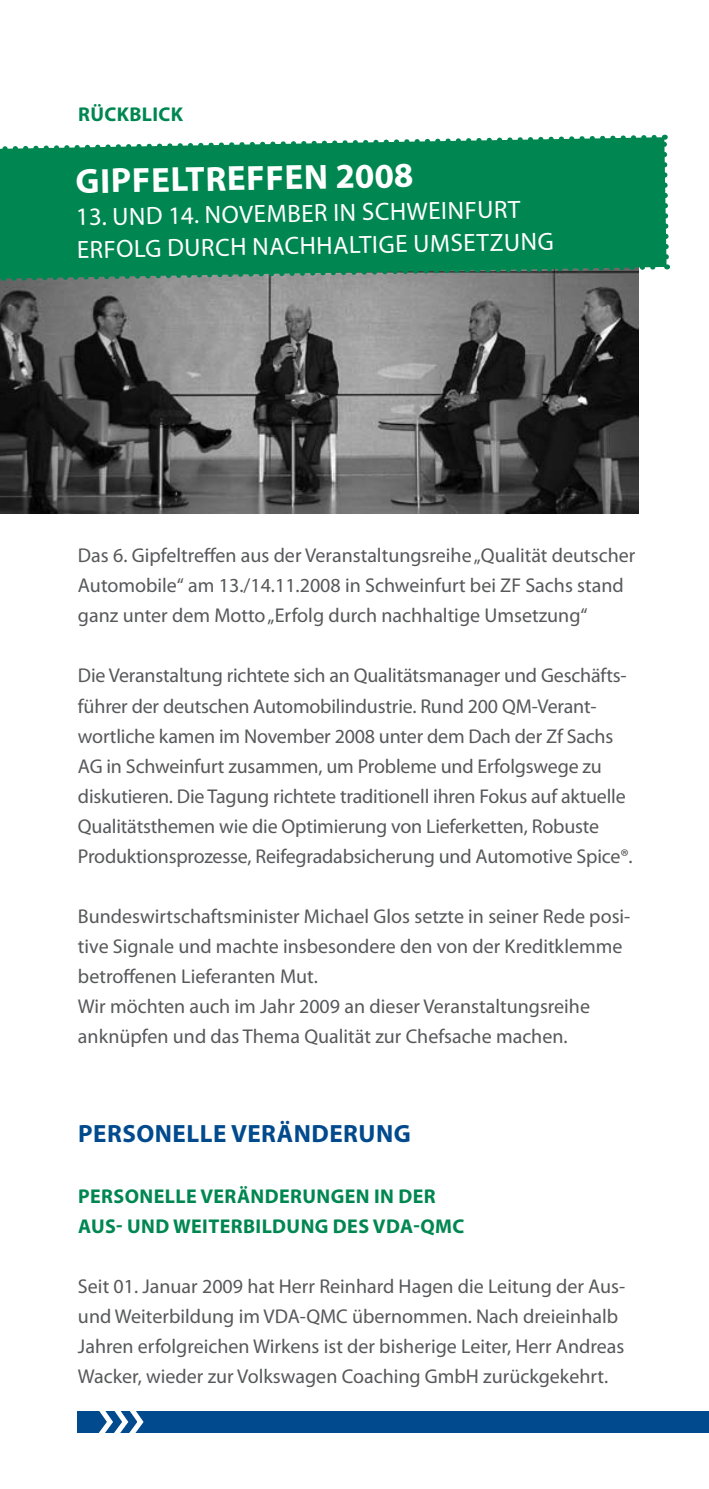
<style>
.page{position:relative;width:709px;height:1489px;background:#fff}
.page>*{position:absolute;margin:0;border:0;box-sizing:border-box;transform-origin:0 0}
.t1{font:700 35px "Myriad Pro";color:#fff}
.t2{font:25px/32.5px "Myriad Pro";color:#fff}
.t3{font:700 25px "Myriad Pro";letter-spacing:.02em;color:#004a8d}
.t4{font:20px/30px "Myriad Pro";color:#57585a}
.t5{font:700 20px "Myriad Pro";letter-spacing:.02em;color:#008751}
</style>
<div class="page">
<div style="left:78px;top:1410px;width:631px;height:22px;background:#004a8d"></div>
<svg style="left:94px;top:1410px;width:53px;height:23px"></svg>
<img style="left:0;top:284px;width:638px;height:229px">
<svg style="left:0;top:134px;width:670px;height:150px;background:#178d5e"></svg>
<p class="t5" style="left:78px;top:102px;width:106px">RÜCKBLICK</p>
<h1 class="t1" style="left:75px;top:158px;width:76px;rotate:-1deg">GIPFEL</h1>
<h1 class="t1" style="left:185px;top:156px;width:63px;rotate:-1deg">TREFFEN</h1>
<h1 class="t1" style="left:335px;top:154px;width:79px;rotate:-1deg">2008</h1>
<p class="t2" style="left:76px;top:200px;width:446px;rotate:-1deg">13. und 14. November in Schweinfurt<br>Erfolg durch nachha</p>
<p class="t2" style="left:349px;top:228px;width:204px;rotate:-1deg">ltige Umsetzung</p>
<p class="t4" style="left:78px;top:540px;width:559px">Das 6. Gipfeltreffen aus der Veranstaltungsreihe „Qualität deutscher<br>Automobile“ am 13./14.11.2008 in Schweinfurt bei ZF Sachs stand ganz unter dem Motto „Erfolg durch nachhaltige Umsetzung“</p>
<p class="t4" style="left:78px;top:660px;width:556px">Die Veranstaltung richtete sich an Qualitätsmanager und Geschäfts&shy;führer der deutschen Automobilindustrie. Rund 200 QM-Verant&shy;wortliche kamen im November 2008 unter dem Dach der Zf Sachs AG in Schweinfurt zusammen, um Probleme und Erfolgswege zu diskutieren. Die Tagung richtete traditionell ihren Fokus auf aktuelle Qualitätsthemen wie die Optimierung von Lieferketten, Robuste Produktionsprozesse, Reifegradabsicherung und Automotive Spice®.</p>
<p class="t4" style="left:78px;top:900px;width:554px">Bundeswirtschaftsminister Michael Glos setzte in seiner Rede posi&shy;tive Signale und machte insbesondere den von der Kreditklemme betroffenen Lieferanten Mut.<br>Wir möchten auch im Jahr 2009 an dieser Veranstaltungsreihe anknüpfen und das Thema Qualität zur Chefsache machen.</p>
<p class="t3" style="left:78px;top:1116px;width:92px">PERSONELLE</p>
<p class="t3" style="left:231px;top:1116px;width:145px">VERÄNDERUNG</p>
<p class="t5" style="left:78px;top:1182px;width:74px">PERSONELLE</p>
<p class="t5" style="left:200px;top:1182px;width:116px">VERÄNDERUNGEN</p>
<p class="t5" style="left:374px;top:1182px;width:63px">IN DER</p>
<p class="t5" style="left:78px;top:1212px;width:223px">AUS- UN D WEITERBILDUNG</p>
<p class="t5" style="left:333px;top:1212px;width:133px">DES VDA-QMC</p>
<p class="t4" style="left:78px;top:1270px;width:549px">Seit 01. Januar 2009 hat Herr Reinhard Hagen die Leitung der Aus&shy;und Weiterbildung im VDA-QMC übernommen. Nach dreieinhalb Jahren erfolgreichen Wirkens ist der bisherige Leiter, Herr Andreas Wacker, wieder zur Volkswagen Coaching GmbH zurückgekehrt.</p>
</div>
